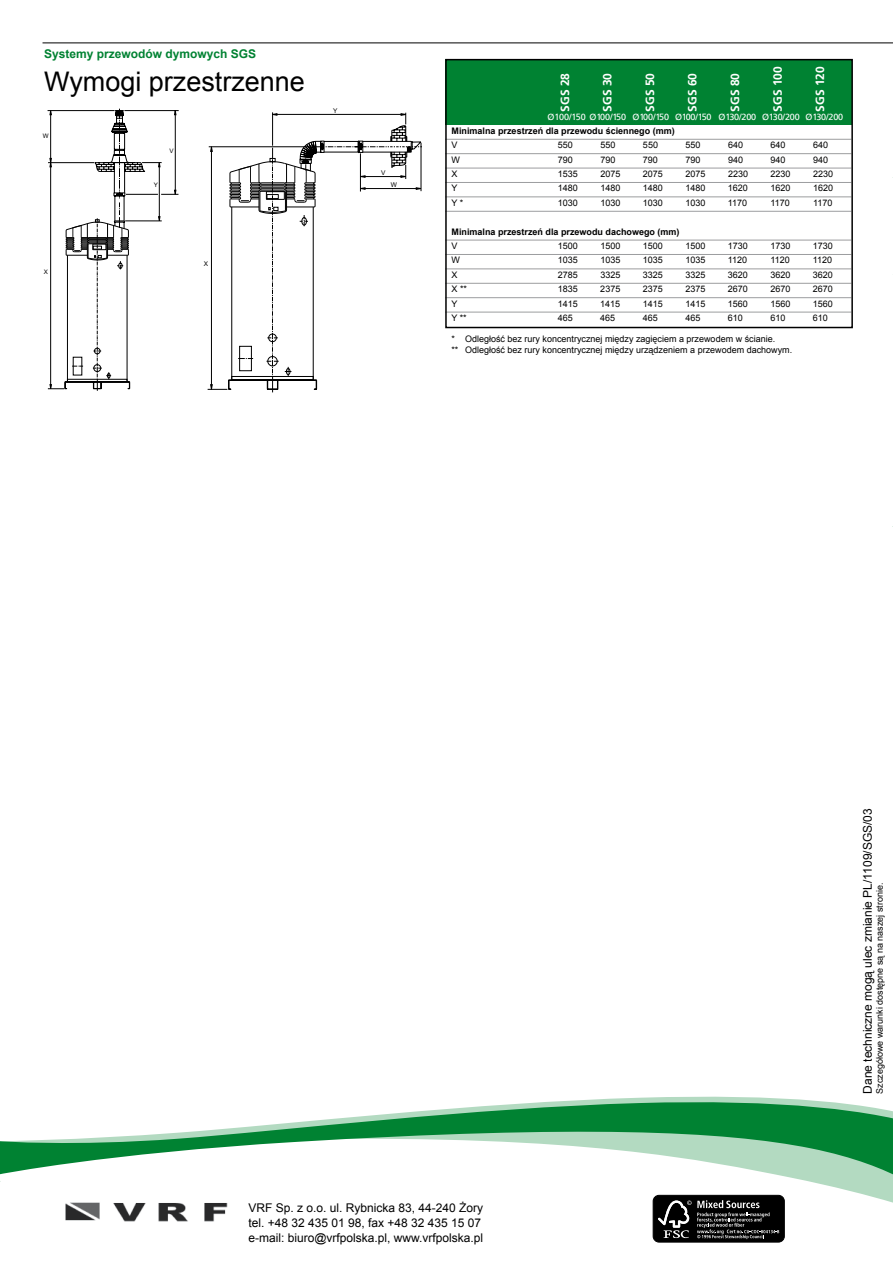
<style>
.page{position:relative;width:893px;height:1263px;background:#fff}
.page>*{position:absolute;margin:0;border:0;box-sizing:border-box;transform-origin:0 0}
.t1{font:27px "Arial";color:#000}
.t2{font:12px/15px "Arial";color:#000}
.t3{font:700 12px "Frutiger LT";letter-spacing:-.005em;color:#fff}
.t4{font:700 12px "Arial";color:#008232}
.t5{font:9px/11.4px "Arial";color:#000}
.t6{font:700 9px "Arial";color:#000}
.t7{font:9px "Frutiger LT";letter-spacing:-.015em;color:#fff}
.t8{font:6.6px "Arial";color:#000}
.t9{font:6.15px "Arial";color:#000}
</style>
<div class="page">
<svg style="left:65px;top:1096px;width:828px;height:119px"></svg>
<svg style="left:0;top:1099px;width:893px;height:99px"></svg>
<hr style="left:43px;top:43px;width:850px;height:1px;background:#000">
<svg style="left:0;top:1172px;width:1px;height:26px"></svg>
<div style="left:445px;top:59px;width:406px;height:66px;background:#008232"></div>
<hr style="left:445px;top:139px;width:406px;height:1px;background:#9c9d9f">
<hr style="left:445px;top:153px;width:406px;height:1px;background:#9c9d9f">
<hr style="left:445px;top:168px;width:406px;height:1px;background:#9c9d9f">
<hr style="left:445px;top:182px;width:406px;height:1px;background:#9c9d9f">
<hr style="left:445px;top:196px;width:406px;height:1px;background:#9c9d9f">
<hr style="left:445px;top:211px;width:406px;height:1px;background:#9c9d9f">
<hr style="left:445px;top:240px;width:406px;height:1px;background:#9c9d9f">
<hr style="left:445px;top:254px;width:406px;height:1px;background:#9c9d9f">
<hr style="left:445px;top:268px;width:406px;height:1px;background:#9c9d9f">
<hr style="left:445px;top:283px;width:406px;height:1px;background:#9c9d9f">
<hr style="left:445px;top:297px;width:406px;height:1px;background:#9c9d9f">
<hr style="left:445px;top:312px;width:406px;height:1px;background:#9c9d9f">
<div style="left:445px;top:59px;width:408px;height:269px;border:2px solid #000"></div>
<div style="left:653px;top:1195px;width:131px;height:47px;background:#000;border-radius:6px"></div>
<div style="left:653px;top:1195px;width:131px;height:47px;border:1px solid #000;border-radius:6px"></div>
<svg style="left:658px;top:1200px;width:121px;height:39px"></svg>
<hr style="left:124px;top:110px;width:55px;height:1px;background:#000">
<svg style="left:48px;top:108px;width:130px;height:283px"></svg>
<hr style="left:272px;top:112px;width:1px;height:34px;background:#000">
<svg style="left:208px;top:113px;width:214px;height:279px"></svg>
<img style="left:66px;top:1201px;width:162px;height:21px">
<h2 class="t4" style="left:44px;top:46px;width:214px">Systemy przewodów dymowych SGS</h2>
<h1 class="t1" style="left:44px;top:64px;width:262px">Wymogi przestrzenne</h1>
<h2 class="t3" style="left:558px;top:112px;width:40px;rotate:-90deg">SGS 28</h2>
<h2 class="t3" style="left:600px;top:112px;width:40px;rotate:-90deg">SGS 30</h2>
<h2 class="t3" style="left:643px;top:112px;width:40px;rotate:-90deg">SGS 50</h2>
<h2 class="t3" style="left:685px;top:112px;width:40px;rotate:-90deg">SGS 60</h2>
<h2 class="t3" style="left:728px;top:112px;width:40px;rotate:-90deg">SGS 80</h2>
<h2 class="t3" style="left:770px;top:112px;width:46px;rotate:-90deg">SGS 100</h2>
<h2 class="t3" style="left:813px;top:112px;width:46px;rotate:-90deg">SGS 120</h2>
<p class="t6" style="left:452px;top:125px;width:225px">Minimalna przestrzeń dla przewodu ściennego (mm)</p>
<p class="t5" style="left:452px;top:139px;width:8px">V</p>
<p class="t5" style="left:558px;top:139px;width:17px">550</p>
<p class="t5" style="left:600px;top:139px;width:17px">550</p>
<p class="t5" style="left:643px;top:139px;width:17px">550</p>
<p class="t5" style="left:685px;top:139px;width:17px">550</p>
<p class="t5" style="left:728px;top:139px;width:17px">640</p>
<p class="t5" style="left:770px;top:139px;width:17px">640</p>
<p class="t5" style="left:813px;top:139px;width:17px">640</p>
<p class="t5" style="left:452px;top:154px;width:10px">W</p>
<p class="t5" style="left:558px;top:154px;width:17px">790</p>
<p class="t5" style="left:600px;top:154px;width:17px">790</p>
<p class="t5" style="left:643px;top:154px;width:17px">790</p>
<p class="t5" style="left:685px;top:154px;width:17px">790</p>
<p class="t5" style="left:728px;top:154px;width:17px">940</p>
<p class="t5" style="left:770px;top:154px;width:17px">940</p>
<p class="t5" style="left:813px;top:154px;width:17px">940</p>
<p class="t5" style="left:452px;top:168px;width:8px">X</p>
<p class="t5" style="left:558px;top:168px;width:22px">1535</p>
<p class="t5" style="left:600px;top:168px;width:22px">2075</p>
<p class="t5" style="left:643px;top:168px;width:22px">2075</p>
<p class="t5" style="left:685px;top:168px;width:22px">2075</p>
<p class="t5" style="left:728px;top:168px;width:22px">2230</p>
<p class="t5" style="left:770px;top:168px;width:22px">2230</p>
<p class="t5" style="left:813px;top:168px;width:22px">2230</p>
<p class="t5" style="left:452px;top:183px;width:8px">Y</p>
<p class="t5" style="left:558px;top:183px;width:22px">1480</p>
<p class="t5" style="left:600px;top:183px;width:22px">1480</p>
<p class="t5" style="left:643px;top:183px;width:22px">1480</p>
<p class="t5" style="left:685px;top:183px;width:22px">1480</p>
<p class="t5" style="left:728px;top:183px;width:22px">1620</p>
<p class="t5" style="left:770px;top:183px;width:22px">1620</p>
<p class="t5" style="left:813px;top:183px;width:22px">1620</p>
<p class="t5" style="left:452px;top:197px;width:13px">Y *</p>
<p class="t5" style="left:558px;top:197px;width:22px">1030</p>
<p class="t5" style="left:600px;top:197px;width:22px">1030</p>
<p class="t5" style="left:643px;top:197px;width:22px">1030</p>
<p class="t5" style="left:685px;top:197px;width:22px">1030</p>
<p class="t5" style="left:728px;top:197px;width:21px">1170</p>
<p class="t5" style="left:770px;top:197px;width:21px">1170</p>
<p class="t5" style="left:813px;top:197px;width:21px">1170</p>
<p class="t6" style="left:452px;top:226px;width:230px">Minimalna przestrzeń dla przewodu dachowego (mm)</p>
<p class="t5" style="left:452px;top:240px;width:8px">V</p>
<p class="t5" style="left:558px;top:240px;width:22px">1500</p>
<p class="t5" style="left:600px;top:240px;width:22px">1500</p>
<p class="t5" style="left:643px;top:240px;width:22px">1500</p>
<p class="t5" style="left:685px;top:240px;width:22px">1500</p>
<p class="t5" style="left:728px;top:240px;width:22px">1730</p>
<p class="t5" style="left:770px;top:240px;width:22px">1730</p>
<p class="t5" style="left:813px;top:240px;width:22px">1730</p>
<p class="t5" style="left:451px;top:255px;width:10px">W</p>
<p class="t5" style="left:558px;top:255px;width:22px">1035</p>
<p class="t5" style="left:600px;top:255px;width:22px">1035</p>
<p class="t5" style="left:643px;top:255px;width:22px">1035</p>
<p class="t5" style="left:685px;top:255px;width:22px">1035</p>
<p class="t5" style="left:728px;top:255px;width:21px">1120</p>
<p class="t5" style="left:770px;top:255px;width:21px">1120</p>
<p class="t5" style="left:813px;top:255px;width:21px">1120</p>
<p class="t5" style="left:451px;top:269px;width:8px">X</p>
<p class="t5" style="left:558px;top:269px;width:22px">2785</p>
<p class="t5" style="left:600px;top:269px;width:22px">3325</p>
<p class="t5" style="left:643px;top:269px;width:22px">3325</p>
<p class="t5" style="left:685px;top:269px;width:22px">3325</p>
<p class="t5" style="left:728px;top:269px;width:22px">3620</p>
<p class="t5" style="left:770px;top:269px;width:22px">3620</p>
<p class="t5" style="left:813px;top:269px;width:22px">3620</p>
<p class="t5" style="left:451px;top:283px;width:17px">X **</p>
<p class="t5" style="left:558px;top:283px;width:22px">1835</p>
<p class="t5" style="left:600px;top:283px;width:22px">2375</p>
<p class="t5" style="left:643px;top:283px;width:22px">2375</p>
<p class="t5" style="left:685px;top:283px;width:22px">2375</p>
<p class="t5" style="left:728px;top:283px;width:22px">2670</p>
<p class="t5" style="left:770px;top:283px;width:22px">2670</p>
<p class="t5" style="left:813px;top:283px;width:22px">2670</p>
<p class="t5" style="left:451px;top:298px;width:8px">Y</p>
<p class="t5" style="left:558px;top:298px;width:22px">1415</p>
<p class="t5" style="left:600px;top:298px;width:22px">1415</p>
<p class="t5" style="left:643px;top:298px;width:22px">1415</p>
<p class="t5" style="left:685px;top:298px;width:22px">1415</p>
<p class="t5" style="left:728px;top:298px;width:22px">1560</p>
<p class="t5" style="left:770px;top:298px;width:22px">1560</p>
<p class="t5" style="left:813px;top:298px;width:22px">1560</p>
<p class="t5" style="left:451px;top:312px;width:17px">Y **</p>
<p class="t5" style="left:558px;top:312px;width:17px">465</p>
<p class="t5" style="left:600px;top:312px;width:17px">465</p>
<p class="t5" style="left:643px;top:312px;width:17px">465</p>
<p class="t5" style="left:685px;top:312px;width:17px">465</p>
<p class="t5" style="left:728px;top:312px;width:17px">610</p>
<p class="t5" style="left:770px;top:312px;width:17px">610</p>
<p class="t5" style="left:813px;top:312px;width:17px">610</p>
<p class="t8" style="left:333px;top:106px;width:6px">Y</p>
<p class="t7" style="left:548px;top:112px;width:297px">Ø100/150 Ø100/150 Ø100/150 Ø100/150 Ø130/200 Ø130/200 Ø130/200</p>
<p class="t9" style="left:43px;top:132px;width:7px">W</p>
<p class="t9" style="left:169px;top:147px;width:6px">V</p>
<p class="t8" style="left:381px;top:169px;width:6px">V</p>
<p class="t9" style="left:154px;top:181px;width:6px">Y</p>
<p class="t8" style="left:391px;top:181px;width:8px">W</p>
<p class="t8" style="left:204px;top:260px;width:6px">X</p>
<p class="t9" style="left:44px;top:268px;width:6px">X</p>
<p class="t5" style="left:451px;top:333px;width:342px">* Odległość bez rury koncentrycznej między zagięciem a przewodem w ścianie.<br>** Odległość bez rury koncentrycznej między urządzeniem a przewodem dachowym.</p>
<h2 class="t2" style="left:248px;top:1200px;width:236px">VRF Sp. z o.o. ul. Rybnicka 83, 44-240 Żory tel. +48 32 435 01 98, fax +48 32 435 15 07 e-mail: biuro@vrfpolska.pl, www.vrfpolska.pl</h2>
<h2 class="t2" style="left:860px;top:1094px;width:287px;rotate:-90deg">Dane techniczne mogą ulec zmianie PL/1109/SGS/03</h2>
<p class="t5" style="left:874px;top:1094px;width:213px;rotate:-90deg">Szczegółowe warunki dostępne są na naszej stronie.</p>
</div>
